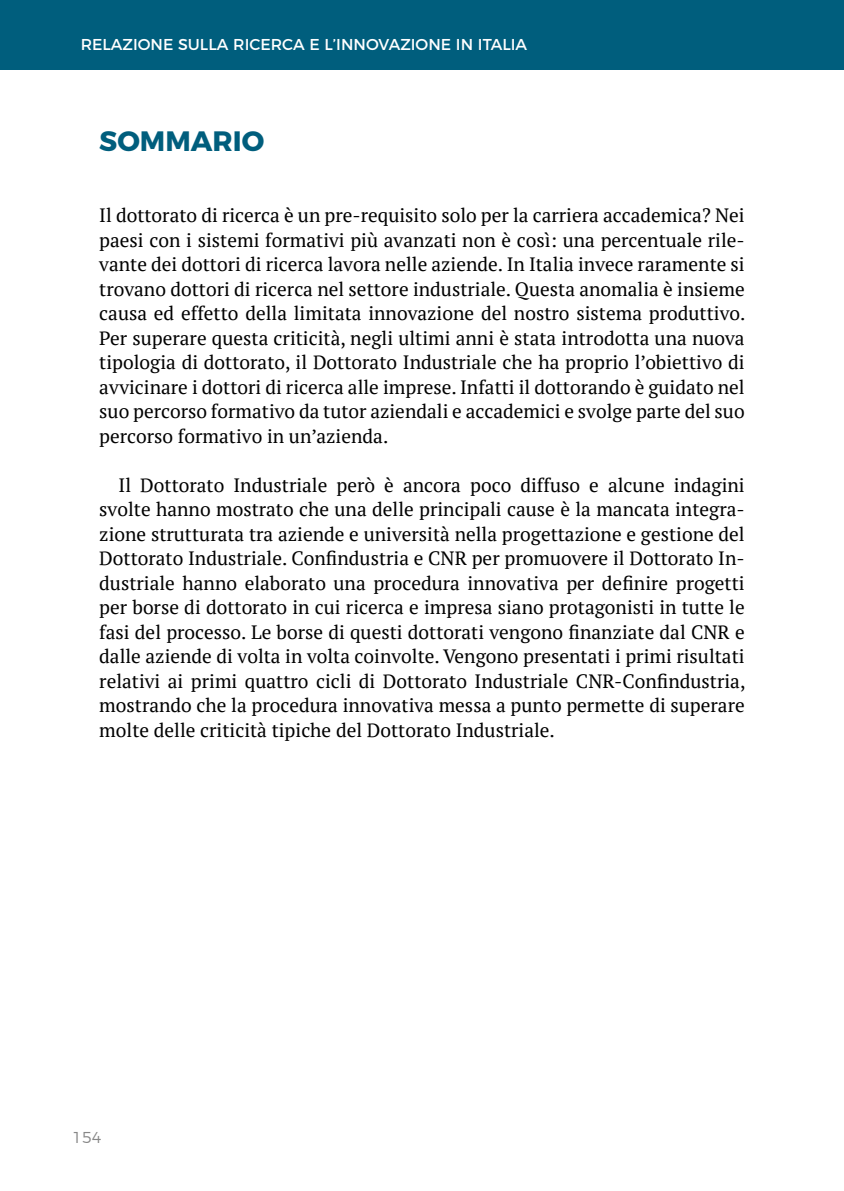
<style>
.page{position:relative;width:844px;height:1191px;background:#fff}
.page>*{position:absolute;margin:0;border:0;box-sizing:border-box;transform-origin:0 0}
.t1{font:700 28px "Montserrat";color:#005e7d}
.t2{font:19.25px/24.5px "PT Serif";color:#000;text-align:justify}
.t3{font:15.75px "Montserrat";color:#fff}
.t4{font:300 15.75px "Montserrat";color:#878787}
</style>
<div class="page">
<div style="left:0;top:0;width:843px;height:69px;background:#005e7d"></div>
<p class="t3" style="left:81px;top:32px;width:448px">RELAZIONE SULLA RICERCA E L’INNOVAZIONE IN ITALIA</p>
<h1 class="t1" style="left:99px;top:118px;width:166px">SOMMARIO</h1>
<p class="t2" style="left:99px;top:203px;width:647px">Il dottorato di ricerca è un pre-requisito solo per la carriera accademica? Nei paesi con i sistemi formativi più avanzati non è così: una percentuale rile&shy;vante dei dottori di ricerca lavora nelle aziende. In Italia invece raramente si trovano dottori di ricerca nel settore industriale. Questa anomalia è insieme causa ed effetto della limitata innovazione del nostro sistema produttivo.<br>Per superare questa criticità, negli ultimi anni è stata introdotta una nuova tipologia di dottorato, il Dottorato Industriale che ha proprio l’obiettivo di avvicinare i dottori di ricerca alle imprese. Infatti il dottorando è guidato nel suo percorso formativo da tutor aziendali e accademici e svolge parte del suo percorso formativo in un’azienda.</p>
<p class="t2" style="left:99px;top:472px;width:647px;text-indent:19px">Il Dottorato Industriale però è ancora poco diffuso e alcune indagini svolte hanno mostrato che una delle principali cause è la mancata integra&shy;zione strutturata tra aziende e università nella progettazione e gestione del Dottorato Industriale. Confindustria e CNR per promuovere il Dottorato In&shy;dustriale hanno elaborato una procedura innovativa per definire progetti per borse di dottorato in cui ricerca e impresa siano protagonisti in tutte le fasi del processo. Le borse di questi dottorati vengono finanziate dal CNR e dalle aziende di volta in volta coinvolte. Vengono presentati i primi risultati relativi ai primi quattro cicli di Dottorato Industriale CNR-Confindustria, mostrando che la procedura innovativa messa a punto permette di superare molte delle criticità tipiche del Dottorato Industriale.</p>
<p class="t4" style="left:72px;top:1125px;width:31px">154</p>
</div>
